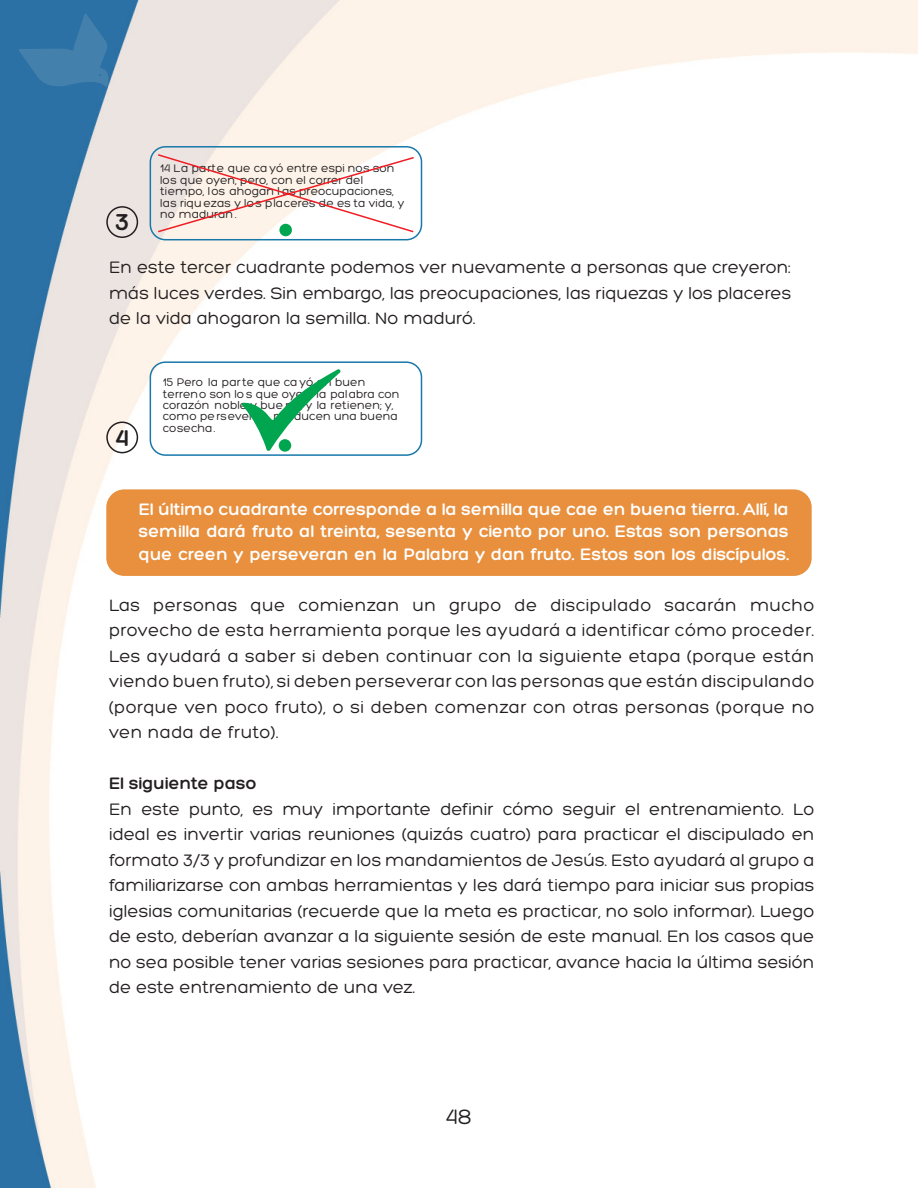
<style>
.page{position:relative;width:918px;height:1188px;background:#fff}
.page>*{position:absolute;margin:0;border:0;box-sizing:border-box;transform-origin:0 0}
.t1{font:300 25.05px "Hero";color:#231f20}
.t2{font:300 22.5px "Hero";color:#231f20}
.t3{font:300 18px/25.5px "Hero";color:#231f20;text-align:justify}
.t4{font:300 18px/22.5px "Hero";color:#fff;text-align:justify}
.t5{font:300 18px "Hero";color:#231f20}
.t6{font:300 12px/11.4px "Hero";color:#231f20}
</style>
<div class="page">
<img style="left:0;top:0;width:918px;height:1188px">
<svg style="left:18px;top:13px;width:92px;height:75px;background:#3778a8"></svg>
<div style="left:106px;top:489px;width:706px;height:87px;background:#e8903e;border-radius:18px"></div>
<div style="left:106px;top:206px;width:32px;height:32px;border:2px solid #231f20;border-radius:50%"></div>
<div style="left:150px;top:146px;width:272px;height:94px;border:2px solid #1878aa;border-radius:15px"></div>
<svg style="left:156px;top:153px;width:260px;height:81px"></svg>
<div style="left:279px;top:224px;width:13px;height:12px;background:#00a54f;border-radius:50%"></div>
<div style="left:106px;top:422px;width:32px;height:31px;border:2px solid #231f20;border-radius:50%"></div>
<div style="left:150px;top:361px;width:272px;height:95px;border:2px solid #1878aa;border-radius:15px"></div>
<svg style="left:242px;top:368px;width:99px;height:83px"></svg>
<h1 class="t1" style="left:116px;top:209px;width:16px">3</h1>
<p class="t6" style="left:160px;top:163px;width:246px">14 La parte que cayó entre espi nos son los que oyen, pero, con el correr del tiempo, los ahogan l as preocupaciones, las riquezas y los placeres de es ta vida, y no maduran.</p>
<p class="t3" style="left:109px;top:255px;width:684px">En este tercer cuadrante podemos ver nuevamente a personas que creyeron: más luces verdes. Sin embargo, las preocupaciones, las riquezas y los placeres de la vida ahogaron la semilla. No maduró.</p>
<h1 class="t1" style="left:116px;top:424px;width:14px">4</h1>
<p class="t6" style="left:163px;top:377px;width:238px">15 Pero la parte que cayó en buen terreno son lo s que oyen la palabra con corazón noble y bue no, y la retienen; y, como perseveran, p roducen una buena cosecha.</p>
<p class="t4" style="left:139px;top:498px;width:652px">El último cuadrante corresponde a la semilla que cae en buena tierra. Allí, la semilla dará fruto al treinta, sesenta y ciento por uno. Estas son personas que creen y perseveran en la Palabra y dan fruto. Estos son los discípulos.</p>
<p class="t3" style="left:109px;top:592px;width:707px">Las personas que comienzan un grupo de discipulado sacarán mucho provecho de esta herramienta porque les ayudará a identificar cómo proceder.<br>Les ayudará a saber si deben continuar con la siguiente etapa (porque están viendo buen fruto), si deben perseverar con las personas que están discipulando (porque ven poco fruto), o si deben comenzar con otras personas (porque no ven nada de fruto).</p>
<p class="t5" style="left:109px;top:774px;width:149px">El siguiente paso</p>
<p class="t3" style="left:109px;top:796px;width:707px">En este punto, es muy importante definir cómo seguir el entrenamiento. Lo ideal es invertir varias reuniones (quizás cuatro) para practicar el discipulado en formato 3/3 y profundizar en los mandamientos de Jesús. Esto ayudará al grupo a familiarizarse con ambas herramientas y les dará tiempo para iniciar sus propias iglesias comunitarias (recuerde que la meta es practicar, no solo informar). Luego de esto, deberían avanzar a la siguiente sesión de este manual. En los casos que no sea posible tener varias sesiones para practicar, avance hacia la última sesión de este entrenamiento de una vez.</p>
<p class="t2" style="left:446px;top:1103px;width:27px">48</p>
</div>
